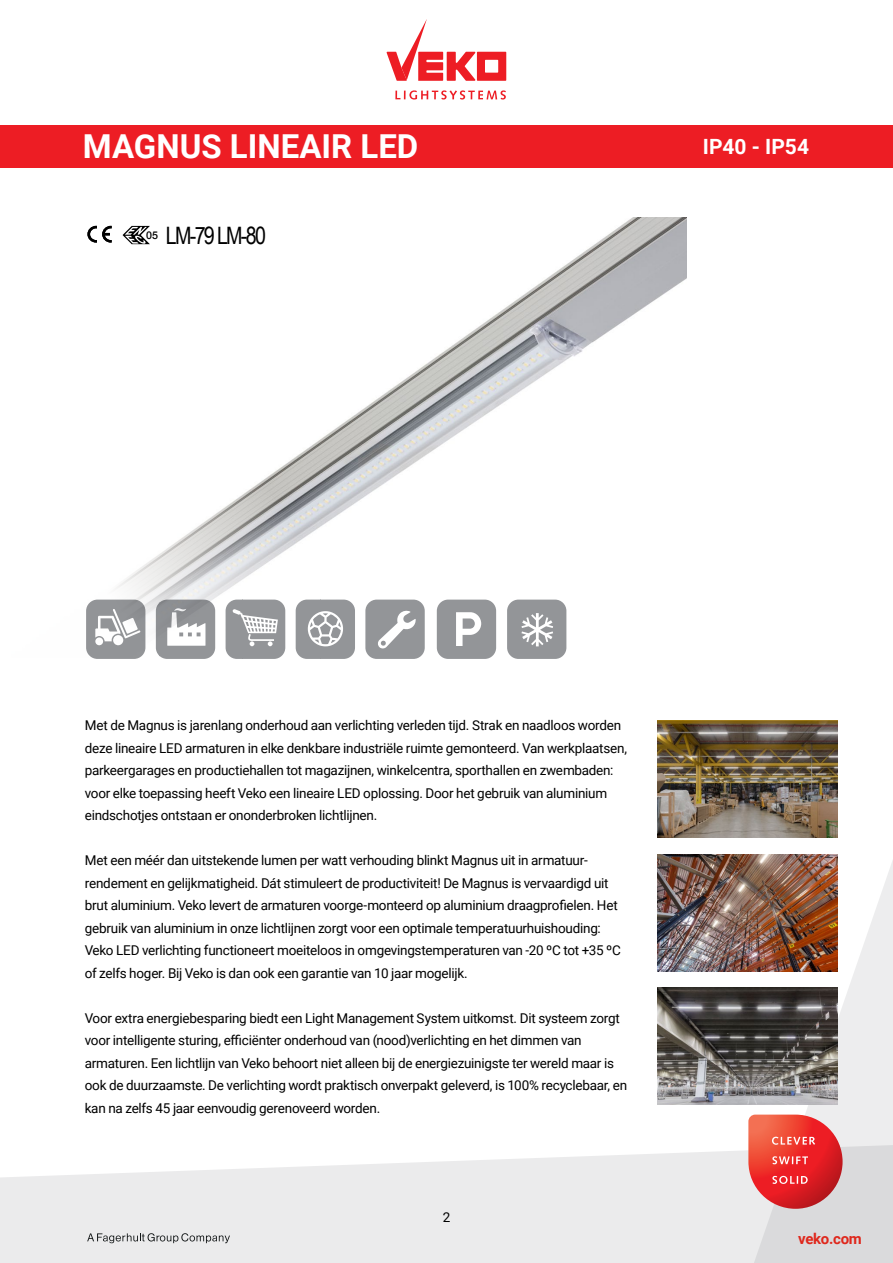
<style>
.page{position:relative;width:893px;height:1263px;background:#fff}
.page>*{position:absolute;margin:0;border:0;box-sizing:border-box;transform-origin:0 0}
.t1{font:700 33px "Roboto";color:#fff}
.t2{font:24px "Arial Narrow";letter-spacing:-.07em;color:#000}
.t3{font:700 21px "Roboto";color:#fff}
.t4{font:700 15px "Roboto";letter-spacing:-.02em;color:#df271c}
.t5{font:13.5px/22.5px "Roboto";letter-spacing:-.02em;color:#000}
.t6{font:500 10.65px "Helvetica Neue";color:#000}
</style>
<div class="page">
<svg style="left:0;top:1150px;width:748px;height:113px;fill:#ebebec"></svg>
<svg style="left:748px;top:860px;width:145px;height:403px"></svg>
<svg style="left:395px;top:90px;width:111px;height:10px"></svg>
<svg style="left:386px;top:19px;width:120px;height:62px"></svg>
<svg style="left:748px;top:1114px;width:94px;height:95px"></svg>
<svg style="left:87px;top:1233px;width:143px;height:10px"></svg>
<div style="left:0;top:125px;width:893px;height:43px;background:#ed1d24"></div>
<img style="left:657px;top:854px;width:181px;height:117px">
<img style="left:657px;top:987px;width:181px;height:117px">
<img style="left:86px;top:217px;width:601px;height:441px">
<img style="left:657px;top:721px;width:181px;height:117px">
<h1 class="t1" style="left:83px;top:123px;width:337px">MAGNUS LINEAIR LED</h1>
<p class="t6" style="left:146px;top:226px;width:13px">05</p>
<h2 class="t2" style="left:166px;top:218px;width:102px">LM-79 LM-80</h2>
<h3 class="t3" style="left:703px;top:132px;width:108px">IP40 - IP54</h3>
<p class="t5" style="left:85px;top:714px;width:544px">Met de Magnus is jarenlang onderhoud aan verlichting verleden tijd. Strak en naadloos worden deze lineaire LED armaturen in elke denkbare industriële ruimte gemonteerd. Van werkplaatsen, parkeergarages en productiehallen tot magazijnen, winkelcentra, sporthallen en zwembaden: voor elke toepassing heeft Veko een lineaire LED oplossing. Door het gebruik van aluminium eindschotjes ontstaan er ononderbroken lichtlijnen.</p>
<p class="t5" style="left:85px;top:849px;width:538px">Met een méér dan uitstekende lumen per watt verhouding blinkt Magnus uit in armatuur&shy;rendement en gelijkmatigheid. Dát stimuleert de productiviteit! De Magnus is vervaardigd uit brut aluminium. Veko levert de armaturen voorge-monteerd op aluminium draagprofielen. Het gebruik van aluminium in onze lichtlijnen zorgt voor een optimale temperatuurhuishouding:<br>Veko LED verlichting functioneert moeiteloos in omgevingstemperaturen van -20 ºC tot +35 ºC of zelfs hoger. Bij Veko is dan ook een garantie van 10 jaar mogelijk.</p>
<p class="t5" style="left:85px;top:1006px;width:544px">Voor extra energiebesparing biedt een Light Management System uitkomst. Dit systeem zorgt voor intelligente sturing, efficiënter onderhoud van (nood)verlichting en het dimmen van armaturen. Een lichtlijn van Veko behoort niet alleen bij de energiezuinigste ter wereld maar is ook de duurzaamste. De verlichting wordt praktisch onverpakt geleverd, is 100% recyclebaar, en kan na zelfs 45 jaar eenvoudig gerenoveerd worden.</p>
<p class="t5" style="left:443px;top:1205px;width:9px">2</p>
<p class="t4" style="left:798px;top:1228px;width:65px">veko.com</p>
</div>
